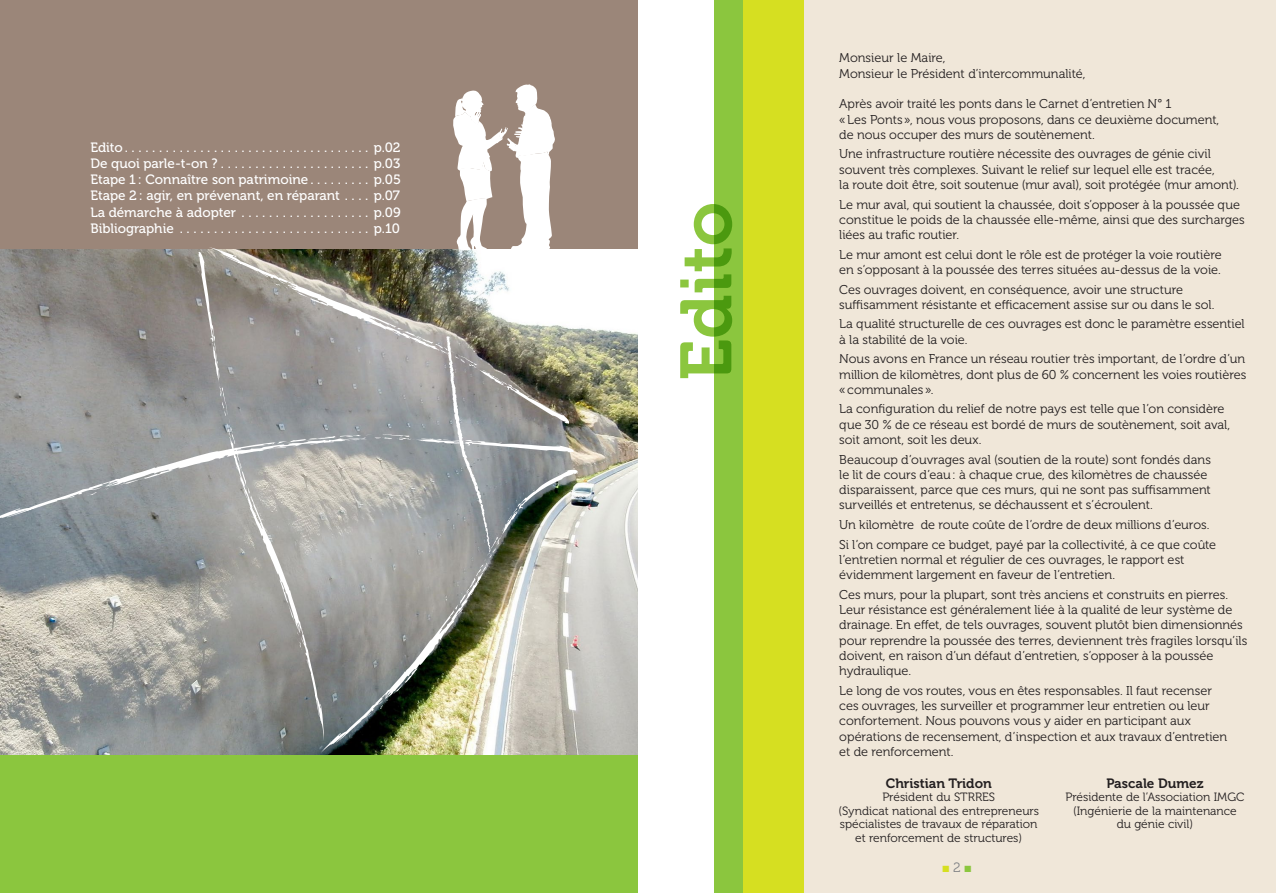
<style>
.page{position:relative;width:1276px;height:893px;background:#fff}
.page>*{position:absolute;margin:0;border:0;box-sizing:border-box;transform-origin:0 0}
.t1{font:72px "Museo 700";color:#8bc63e}
.t2{font:13.5px/16.2px "Museo 500";color:#fff;text-align:justify}
.t3{font:13.5px "Museo 700";color:#231f20}
.t4{font:13.5px "Museo 300";color:#808285}
.t5{font:12.75px/15.3px "Museo 300";color:#231f20}
.t6{font:12px/13.5px "Museo 300";color:#231f20;text-align:center}
.s1{color:#d6df21}
.s2{color:#8bc63e}
</style>
<div class="page">
<div style="left:804px;top:0;width:472px;height:893px;background:#f0e7d9"></div>
<div style="left:0;top:0;width:638px;height:257px;background:#9b8679"></div>
<div style="left:0;top:754px;width:638px;height:139px;background:#8bc63e"></div>
<img style="left:0;top:249px;width:638px;height:505px">
<div style="left:714px;top:0;width:29px;height:893px;background:#8bc63e"></div>
<div style="left:743px;top:0;width:61px;height:893px;background:#d6df21"></div>
<svg style="left:0;top:84px;width:578px;height:669px"></svg>
<p class="t2" style="left:90px;top:139px;width:312px">Edito . . . . . . . . . . . . . . . . . . . . . . . . . . . . . . . . . . . . p.02<br>De quoi parle-t-on ? . . . . . . . . . . . . . . . . . . . . . . p.03<br>Etape 1: Connaître son patrimoine . . . . . . . . . p.05<br>Etape 2: agir, en prévenant, en réparant . . . . p.07<br>La démarche à adopter . . . . . . . . . . . . . . . . . . . p.09<br>Bibliographie . . . . . . . . . . . . . . . . . . . . . . . . . . . . p.10</p>
<h1 class="t1" style="left:666px;top:381px;width:180px;rotate:-90deg">Edito</h1>
<p class="t5" style="left:839px;top:51px;width:248px">Monsieur le Maire,<br>Monsieur le Président d’intercommunalité,</p>
<p class="t5" style="left:839px;top:96px;width:381px">Après avoir traité les ponts dans le Carnet d’entretien N° 1<br>«Les Ponts», nous vous proposons, dans ce deuxième document, de nous occuper des murs de soutènement.</p>
<p class="t5" style="left:839px;top:147px;width:401px">Une infrastructure routière nécessite des ouvrages de génie civil souvent très complexes. Suivant le relief sur lequel elle est tracée,<br>la route doit être, soit soutenue (mur aval), soit protégée (mur amont).</p>
<p class="t5" style="left:839px;top:197px;width:407px">Le mur aval, qui soutient la chaussée, doit s’opposer à la poussée que constitue le poids de la chaussée elle-même, ainsi que des surcharges liées au trafic routier.</p>
<p class="t5" style="left:839px;top:247px;width:384px">Le mur amont est celui dont le rôle est de protéger la voie routière en s’opposant à la poussée des terres situées au-dessus de la voie.</p>
<p class="t5" style="left:839px;top:282px;width:377px">Ces ouvrages doivent, en conséquence, avoir une structure suffisamment résistante et efficacement assise sur ou dans le sol.</p>
<p class="t5" style="left:839px;top:317px;width:407px">La qualité structurelle de ces ouvrages est donc le paramètre essentiel à la stabilité de la voie.</p>
<p class="t5" style="left:839px;top:351px;width:409px;text-align:justify">Nous avons en France un réseau routier très important, de l’ordre d’un million de kilomètres, dont plus de 60 % concernent les voies routières «communales».</p>
<p class="t5" style="left:839px;top:402px;width:392px">La configuration du relief de notre pays est telle que l’on considère que 30 % de ce réseau est bordé de murs de soutènement, soit aval, soit amont, soit les deux.</p>
<p class="t5" style="left:839px;top:452px;width:373px">Beaucoup d’ouvrages aval (soutien de la route) sont fondés dans le lit de cours d’eau: à chaque crue, des kilomètres de chaussée disparaissent, parce que ces murs, qui ne sont pas suffisamment surveillés et entretenus, se déchaussent et s’écroulent.</p>
<p class="t5" style="left:839px;top:515px;width:378px;line-height:19.5px">Un kilomètre de route coûte de l’ordre de deux millions d’euros.<br>Si l’on compare ce budget, payé par la collectivité, à ce que coûte</p>
<p class="t5" style="left:839px;top:552px;width:347px">l’entretien normal et régulier de ces ouvrages, le rapport est évidemment largement en faveur de l’entretien.</p>
<p class="t5" style="left:839px;top:587px;width:410px">Ces murs, pour la plupart, sont très anciens et construits en pierres.<br>Leur résistance est généralement liée à la qualité de leur système de drainage. En effet, de tels ouvrages, souvent plutôt bien dimensionnés pour reprendre la poussée des terres, deviennent très fragiles lorsqu’ils doivent, en raison d’un défaut d’entretien, s’opposer à la poussée hydraulique.</p>
<p class="t5" style="left:839px;top:683px;width:389px">Le long de vos routes, vous en êtes responsables. Il faut recenser ces ouvrages, les surveiller et programmer leur entretien ou leur confortement. Nous pouvons vous y aider en participant aux opérations de recensement, d’inspection et aux travaux d’entretien et de renforcement.</p>
<p class="t3" style="left:885px;top:776px;width:108px">Christian Tridon</p>
<p class="t6" style="left:838px;top:791px;width:202px">Président du STRRES<br>(Syndicat national des entrepreneurs spécialistes de travaux de réparation et renforcement de structures)</p>
<p class="t4" style="left:942px;top:860px;width:30px"><span class="s1">■</span>2<span class="s2">■</span></p>
<p class="t3" style="left:1106px;top:776px;width:99px">Pascale Dumez</p>
<p class="t6" style="left:1065px;top:791px;width:181px">Présidente de l’Association IMGC (Ingénierie de la maintenance du génie civil)</p>
</div>
